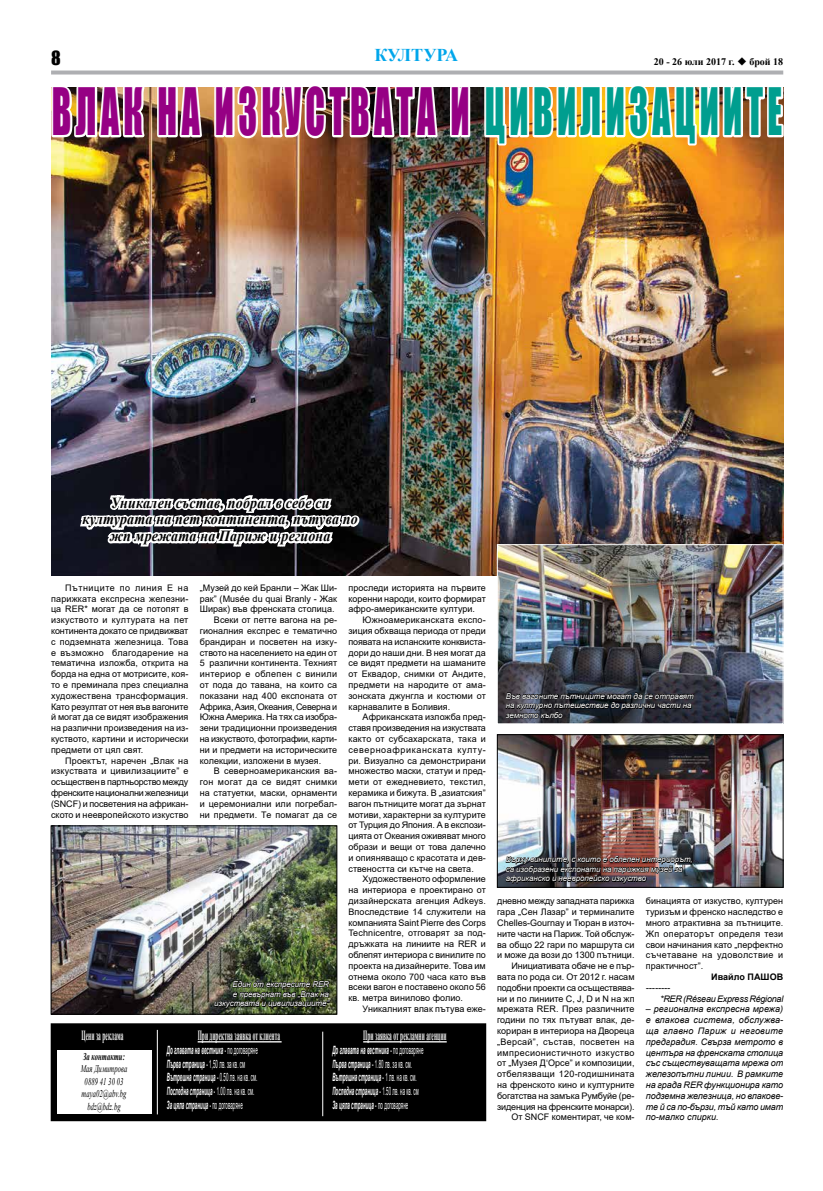
<style>
.page{position:relative;width:823px;height:1191px;background:#fff}
.page>*{position:absolute;margin:0;border:0;box-sizing:border-box;transform-origin:0 0}
.t1{font:60px "Impact";letter-spacing:.125em;color:#960084;scale:.59 1}
.t2{font:700 18px "Times New Roman";letter-spacing:-.01em;color:#00a6eb}
.t3{font:18px "Impact";color:#000}
.t4{font:italic 700 15.4px/16.8px "Times New Roman";letter-spacing:.01em;color:#000;text-align:center;scale:.91 1}
.t5{font:700 14px "Times New Roman";letter-spacing:.015em;color:#fff;scale:.39 1}
.t6{font:italic 700 11.4px/13.7px "Arial";letter-spacing:.015em;color:#fff;scale:.39 1}
.t7{font:italic 10.3px/12.5px "Times New Roman";letter-spacing:.01em;color:#000;text-align:center;scale:.64 1}
.t8{font:italic 700 10.3px "Times New Roman";letter-spacing:.01em;color:#000;scale:.64 1}
.t9{font:700 10px "Times New Roman";color:#000}
.t10{font:9px/10.8px "Arial";letter-spacing:.005em;color:#000;text-align:justify}
.t11{font:italic 9px/10.8px "Arial";letter-spacing:-.015em;color:#000}
.t12{font:9px "Arial";letter-spacing:.035em;color:#000}
.t13{font:9px "Arial";letter-spacing:-.02em;color:#000}
.t14{font:9px "Arial";letter-spacing:-.025em;color:#000}
.t15{font:700 9px "Arial";letter-spacing:.005em;color:#000}
.t16{font:italic 8px/9.6px "Arial";letter-spacing:-.01em;color:#fff}
.s1{color:#009e8f}
.s2{font-weight:400;font-style:normal}
</style>
<div class="page">
<svg style="left:440px;top:70px;width:42px;height:4px"></svg>
<img style="left:440px;top:88px;width:342px;height:487px">
<div style="left:51px;top:1023px;width:434px;height:97px;background:#000"></div>
<div style="left:51px;top:1023px;width:434px;height:97px;border:1px solid #000"></div>
<hr style="left:322px;top:1031px;width:1px;height:85px;background:#fff">
<hr style="left:157px;top:1030px;width:1px;height:84px;background:#fff">
<hr style="left:197px;top:1041px;width:84px;height:1px;background:#fff">
<hr style="left:363px;top:1041px;width:83px;height:1px;background:#fff">
<div style="left:57px;top:1049px;width:94px;height:64px;background:#fff"></div>
<svg style="left:447px;top:70px;width:25px;height:82px"></svg>
<img style="left:482px;top:70px;width:302px;height:82px">
<img style="left:499px;top:736px;width:281px;height:149px">
<div style="left:497px;top:734px;width:285px;height:153px;border:1px solid #000"></div>
<img style="left:499px;top:546px;width:281px;height:176px">
<div style="left:497px;top:544px;width:285px;height:180px;border:1px solid #fff"></div>
<img style="left:504px;top:849px;width:188px;height:39px">
<svg style="left:504px;top:686px;width:190px;height:34px;background:#24272f"></svg>
<img style="left:53px;top:827px;width:282px;height:185px">
<div style="left:51px;top:825px;width:286px;height:189px;border:1px solid #000"></div>
<img style="left:213px;top:974px;width:118px;height:40px">
<img style="left:51px;top:70px;width:389px;height:506px">
<h2 class="t3" style="left:51px;top:44px;width:11px">8</h2>
<h2 class="t2" style="left:374px;top:43px;width:85px">КУЛТУРА</h2>
<p class="t9" style="left:653px;top:55px;width:131px">20 - 26 юли 2017 г. ◆ брой 18</p>
<h1 class="t1" style="left:52px;top:65px;width:1238px">ВЛАК НА ИЗКУСТВАТА И <span class="s1">ЦИВИЛИЗАЦИИТЕ</span></h1>
<h3 class="t4" style="left:82px;top:493px;width:304px">Уникален състав, побрал в себе си културата на пет континента, пътува по жп мрежата на Париж и региона</h3>
<p class="t10" style="left:51px;top:582px;width:139px;text-indent:14px">Пътниците по линия E на парижката експресна железни&shy;ца RER* могат да се потопят в изкуството и културата на пет континента докато се придвижват с подземната железница. Това е възможно благодарение на тематична изложба, открита на борда на една от мотрисите, коя&shy;то е преминала през специална художествена трансформация.<br>Като резултат от нея във вагоните й могат да се видят изображения на различни произведения на из&shy;куството, картини и исторически предмети от цял свят.</p>
<p class="t10" style="left:51px;top:755px;width:139px;text-indent:14px">Проектът, наречен „Влак на изкуствата и цивилизациите” е осъществен в партньорство между френските национални железници (SNCF) и посветения на африкан&shy;ското и неевропейското изкуство</p>
<p class="t10" style="left:200px;top:582px;width:139px">„Музей до кей Бранли – Жак Ши-</p>
<p class="t10" style="left:200px;top:593px;width:139px">рак” (Musée du quai Branly - Жак</p>
<p class="t10" style="left:200px;top:603px;width:136px">Ширак) във френската столица.</p>
<p class="t10" style="left:214px;top:614px;width:125px">Всеки от петте вагона на ре-</p>
<p class="t10" style="left:200px;top:625px;width:139px">гионалния експрес е тематично</p>
<p class="t10" style="left:200px;top:636px;width:139px">брандиран и посветен на изку-</p>
<p class="t10" style="left:200px;top:647px;width:139px">ството на населението на един от</p>
<p class="t10" style="left:200px;top:657px;width:139px">5 различни континента. Техният</p>
<p class="t12" style="left:200px;top:668px;width:139px">интериор е облепен с винили</p>
<p class="t10" style="left:200px;top:679px;width:139px">от пода до тавана, на които са</p>
<p class="t10" style="left:200px;top:690px;width:139px">показани над 400 експоната от</p>
<p class="t14" style="left:200px;top:700px;width:139px">Африка, Азия, Океания, Северна и</p>
<p class="t10" style="left:200px;top:711px;width:139px">Южна Америка. На тях са изобра-</p>
<p class="t10" style="left:200px;top:722px;width:139px">зени традиционни произведения</p>
<p class="t13" style="left:200px;top:732px;width:139px">на изкуството, фотографии, карти-</p>
<p class="t10" style="left:200px;top:744px;width:139px">ни и предмети на историческите</p>
<p class="t10" style="left:200px;top:755px;width:123px">колекции, изложени в музея.</p>
<p class="t10" style="left:214px;top:765px;width:125px">В северноамериканския ва-</p>
<p class="t12" style="left:200px;top:776px;width:139px">гон могат да се видят снимки</p>
<p class="t10" style="left:200px;top:787px;width:139px">на статуетки, маски, орнаменти</p>
<p class="t10" style="left:200px;top:798px;width:139px">и церемониални или погребал-</p>
<p class="t10" style="left:200px;top:809px;width:139px">ни предмети. Те помагат да се</p>
<p class="t10" style="left:348px;top:582px;width:139px">проследи историята на първите коренни народи, които формират афро-американските култури.</p>
<p class="t10" style="left:348px;top:614px;width:139px;text-indent:14px">Южноамериканската експо&shy;зиция обхваща периода от преди появата на испанските конквиста&shy;дори до наши дни. В нея могат да се видят предмети на шаманите от Еквадор, снимки от Андите, предмети на народите от ама&shy;зонската джунгла и костюми от карнавалите в Боливия.</p>
<p class="t10" style="left:348px;top:711px;width:139px;text-indent:14px">Африканската изложба пред&shy;ставя произведения на изкуствата както от субсахарската, така и северноафриканската култу&shy;ри. Визуално са демонстрирани множество маски, статуи и пред&shy;мети от ежедневието, текстил, керамика и бижута. В „азиатския” вагон пътниците могат да зърнат мотиви, характерни за културите от Турция до Япония. А в експози&shy;цията от Океания оживяват много образи и вещи от това далечно и опияняващо с красотата и дев&shy;ствеността си кътче на света.</p>
<p class="t10" style="left:348px;top:873px;width:139px;text-indent:14px">Художественото оформление на интериора е проектирано от дизайнерската агенция Adkeys.<br>Впоследствие 14 служители на компанията Saint Pierre des Corps Technicentre, отговарят за под&shy;дръжката на линиите на RER и облепят интериора с винилите по проекта на дизайнерите. Това им отнема около 700 часа като във всеки вагон е поставено около 56 кв. метра винилово фолио.</p>
<p class="t10" style="left:362px;top:1003px;width:125px">Уникалният влак пътува еже-</p>
<p class="t16" style="left:214px;top:979px;width:116px;text-align:right">Един от експресите RER<br>е превърнат във „Влак на изкуствата и цивилизациите”</p>
<h3 class="t5" style="left:81px;top:1025px;width:109px">Цени за реклама</h3>
<p class="t8" style="left:83px;top:1049px;width:67px">За контакти:</p>
<p class="t7" style="left:81px;top:1062px;width:74px">Мая Димитрова<br>0889 41 30 03 maya02@abv.bg bdz@bdz.bg</p>
<h3 class="t5" style="left:197px;top:1026px;width:213px">При директна заявка от клиента</h3>
<p class="t6" style="left:167px;top:1043px;width:235px">До главата на вестника <span class="s2">- по договаряне </span>Първа страница <span class="s2">- 1,50 лв. за кв. см </span>Вътрешна страница <span class="s2">- 0.50 лв. на кв. см.<br></span>Последна страница <span class="s2">- 1.00 лв. на кв. см.<br></span>За цяла страница <span class="s2">- по договаряне</span></p>
<h3 class="t5" style="left:363px;top:1026px;width:215px">При заявка от рекламни агенции</h3>
<p class="t6" style="left:332px;top:1043px;width:235px">До главата на вестника <span class="s2">- по договаряне </span>Първа страница <span class="s2">- 1.80 лв. за кв. см.<br></span>Вътрешна страница <span class="s2">- 1 лв. на кв. см.<br></span>Последна страница <span class="s2">- 1.50 лв. на кв. см </span>За цяла страница <span class="s2">- по договаряне</span></p>
<p class="t16" style="left:505px;top:691px;width:189px">Във вагоните пътниците могат да се отправят на културно пътешествие до различни части на земното кълбо</p>
<p class="t16" style="left:505px;top:854px;width:188px">Върху винилите, с които е облепен интериорът, са изобразени експонати на парижкия музей за африканско и неевропейско изкуство</p>
<p class="t10" style="left:497px;top:895px;width:139px;text-align:right">дневно между западната парижка гара „Сен Лазар” и терминалите<br>Chelles-Gournay и Тюран в източ&shy;ните части на Париж. Той обслуж&shy;ва общо 22 гари по маршрута си и може да вози до 1300 пътници.<br>Инициативата обаче не е пър&shy;вата по рода си. От 2012 г. насам подобни проекти са осъществява&shy;ни и по линиите C, J, D и N на жп мрежата RER. През различните години по тях пътуват влак, де&shy;кориран в интериора на Двореца „Версай”, състав, посветен на импресионистичното изкуство от „Музея Д‘Орсе” и композиции, отбелязващи 120-годишнината на френското кино и културните богатства на замъка Румбуйе (ре&shy;зиденция на френските монарси).<br>От SNCF коментират, че ком-</p>
<p class="t10" style="left:645px;top:895px;width:139px">бинацията от изкуство, културен туризъм и френско наследство е много атрактивна за пътниците.<br>Жп операторът определя тези свои начинания като „перфектно съчетаване на удоволствие и практичност”.</p>
<p class="t15" style="left:710px;top:970px;width:73px">Ивайло ПАШОВ</p>
<p class="t11" style="left:659px;top:982px;width:125px;text-indent:-14px">--------<br>*RER (Réseau Express Régional</p>
<p class="t11" style="left:645px;top:1004px;width:139px;text-align:justify">– регионална експресна мрежа) е влакова система, обслужва&shy;ща главно Париж и неговите предградия. Свърза метрото в центъра на френската столица със съществуващата мрежа от железопътни линии. В рамките на града RER функционира като подземна железница, но влакове&shy;те й са по-бързи, тъй като имат по-малко спирки.</p>
</div>
